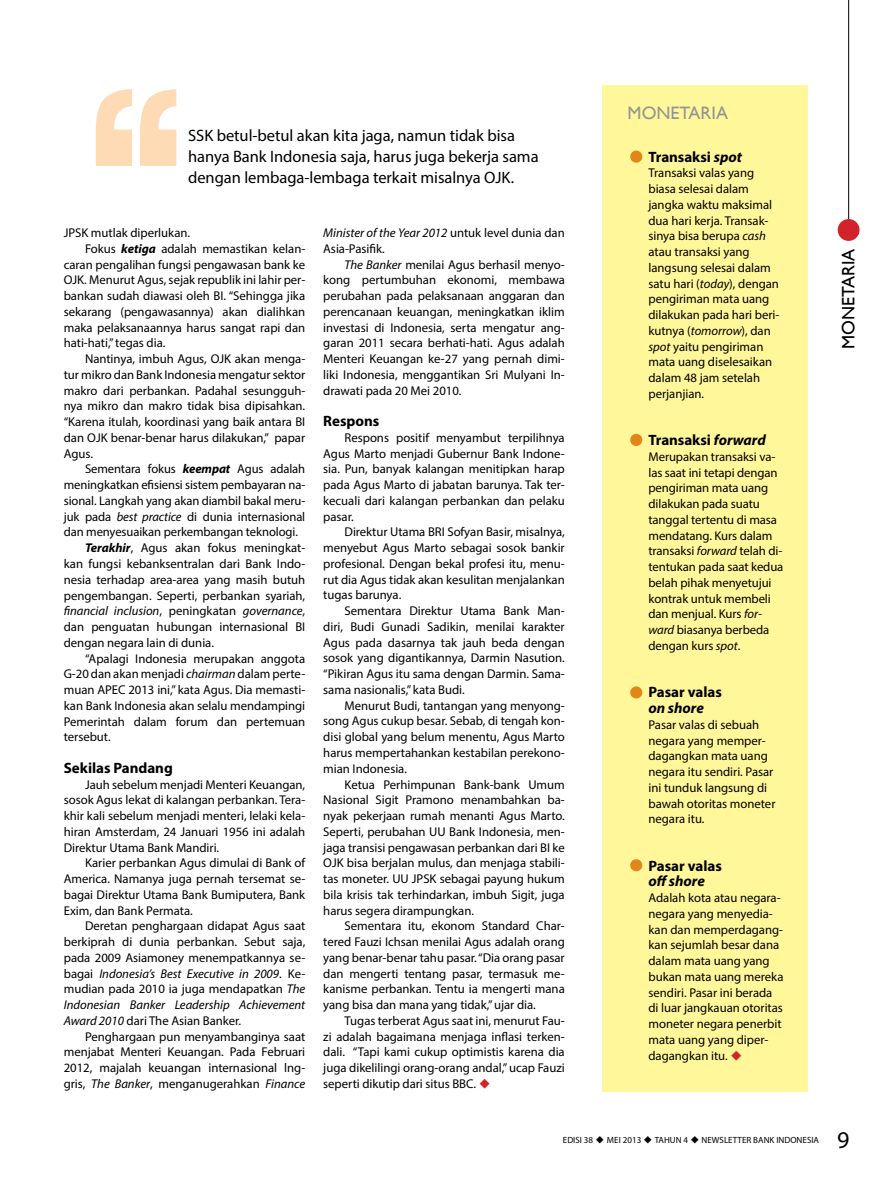
<style>
.page{position:relative;width:893px;height:1191px;background:#fff}
.page>*{position:absolute;margin:0;border:0;box-sizing:border-box;transform-origin:0 0}
.t1{font:24px "Myriad Pro";color:#000}
.t2{font:18px "Gill Sans";color:#000}
.t3{font:18px "Gill Sans";color:#939598}
.t4{font:16.5px/21px "Myriad Pro";letter-spacing:-.005em;color:#000}
.t5{font:700 15px "Myriad Pro";letter-spacing:-.005em;color:#000}
.t6{font:italic 700 15px "Myriad Pro";letter-spacing:-.005em;color:#000}
.t7{font:12.75px/15.8px "Myriad Pro";letter-spacing:-.005em;color:#000;text-align:justify}
.t8{font:italic 12.75px "Myriad Pro";letter-spacing:-.005em;color:#000}
.t9{font:9px "Myriad Pro";color:#000}
.s1{font-weight:700;font-style:italic}
.s2{font-style:italic}
.s3{font-style:normal}
.s4{color:#d2232a}
</style>
<div class="page">
<hr style="left:848px;top:0;width:1px;height:230px;background:#000">
<div style="left:838px;top:219px;width:21px;height:22px;background:#d2232a;border-radius:50%"></div>
<div style="left:602px;top:85px;width:205px;height:1006px;background:#fff799"></div>
<svg style="left:96px;top:89px;width:80px;height:77px"></svg>
<div style="left:630px;top:151px;width:12px;height:12px;background:#e0861b;border-radius:50%"></div>
<div style="left:630px;top:434px;width:12px;height:12px;background:#e0861b;border-radius:50%"></div>
<div style="left:630px;top:686px;width:12px;height:12px;background:#e0861b;border-radius:50%"></div>
<div style="left:630px;top:859px;width:12px;height:12px;background:#e0861b;border-radius:50%"></div>
<p class="t4" style="left:188px;top:125px;width:352px">SSK betul-betul akan kita jaga, namun tidak bisa hanya Bank Indonesia saja, harus juga bekerja sama dengan lembaga-lembaga terkait misalnya OJK.</p>
<p class="t7" style="left:64px;top:225px;width:128px">JPSK mutlak diperlukan.</p>
<p class="t7" style="left:85px;top:240px;width:222px">Fokus <span class="s1">ketiga</span> adalah memastikan kelan-</p>
<p class="t7" style="left:64px;top:256px;width:243px">caran pengalihan fungsi pengawasan bank ke</p>
<p class="t7" style="left:64px;top:272px;width:243px">OJK. Menurut Agus, sejak republik ini lahir per-</p>
<p class="t7" style="left:64px;top:288px;width:243px">bankan sudah diawasi oleh BI. “Sehingga jika</p>
<p class="t7" style="left:64px;top:303px;width:243px">sekarang (pengawasannya) akan dialihkan</p>
<p class="t7" style="left:64px;top:319px;width:243px">maka pelaksanaannya harus sangat rapi dan</p>
<p class="t7" style="left:64px;top:335px;width:103px">hati-hati,” tegas dia.</p>
<p class="t7" style="left:85px;top:351px;width:222px">Nantinya, imbuh Agus, OJK akan menga-</p>
<p class="t7" style="left:64px;top:366px;width:243px">tur mikro dan Bank Indonesia mengatur sektor</p>
<p class="t7" style="left:64px;top:382px;width:243px">makro dari perbankan. Padahal sesungguh-</p>
<p class="t7" style="left:64px;top:398px;width:243px">nya mikro dan makro tidak bisa dipisahkan.</p>
<p class="t7" style="left:64px;top:414px;width:243px">“Karena itulah, koordinasi yang baik antara BI</p>
<p class="t7" style="left:64px;top:429px;width:243px">dan OJK benar-benar harus dilakukan,” papar</p>
<p class="t7" style="left:64px;top:445px;width:31px">Agus.</p>
<p class="t7" style="left:85px;top:461px;width:222px">Sementara fokus <span class="s1">keempat</span> Agus adalah</p>
<p class="t7" style="left:64px;top:477px;width:243px">meningkatkan efisiensi sistem pembayaran na-</p>
<p class="t7" style="left:64px;top:492px;width:243px">sional. Langkah yang akan diambil bakal meru-</p>
<p class="t7" style="left:64px;top:508px;width:243px">juk pada <span class="s2">best practice</span> di dunia internasional</p>
<p class="t7" style="left:64px;top:524px;width:236px">dan menyesuaikan perkembangan teknologi.</p>
<p class="t7" style="left:85px;top:540px;width:222px"><span class="s1">Terakhir</span>, Agus akan fokus meningkat-</p>
<p class="t7" style="left:64px;top:555px;width:243px">kan fungsi kebanksentralan dari Bank Indo-</p>
<p class="t7" style="left:64px;top:571px;width:243px">nesia terhadap area-area yang masih butuh</p>
<p class="t7" style="left:64px;top:587px;width:243px">pengembangan. Seperti, perbankan syariah,</p>
<p class="t8" style="left:64px;top:603px;width:243px">financial inclusion<span class="s3">, peningkatan</span> governance<span class="s3">,</span></p>
<p class="t7" style="left:64px;top:618px;width:243px">dan penguatan hubungan internasional BI</p>
<p class="t7" style="left:64px;top:634px;width:152px">dengan negara lain di dunia.</p>
<p class="t7" style="left:85px;top:650px;width:222px">“Apalagi Indonesia merupakan anggota</p>
<p class="t7" style="left:64px;top:666px;width:243px">G-20 dan akan menjadi <span class="s2">chairman</span> dalam perte-</p>
<p class="t7" style="left:64px;top:681px;width:243px">muan APEC 2013 ini,” kata Agus. Dia memasti-</p>
<p class="t7" style="left:64px;top:697px;width:243px">kan Bank Indonesia akan selalu mendampingi</p>
<p class="t7" style="left:64px;top:713px;width:243px">Pemerintah dalam forum dan pertemuan</p>
<p class="t7" style="left:64px;top:729px;width:48px">tersebut.</p>
<p class="t5" style="left:64px;top:758px;width:111px">Sekilas Pandang</p>
<p class="t7" style="left:64px;top:776px;width:243px;text-indent:21px">Jauh sebelum menjadi Menteri Keuangan, sosok Agus lekat di kalangan perbankan. Tera&shy;khir kali sebelum menjadi menteri, lelaki kela&shy;hiran Amsterdam, 24 Januari 1956 ini adalah Direktur Utama Bank Mandiri.</p>
<p class="t7" style="left:64px;top:855px;width:243px;text-indent:21px">Karier perbankan Agus dimulai di Bank of America. Namanya juga pernah tersemat se&shy;bagai Direktur Utama Bank Bumiputera, Bank Exim, dan Bank Permata.</p>
<p class="t7" style="left:64px;top:918px;width:243px;text-indent:21px">Deretan penghargaan didapat Agus saat berkiprah di dunia perbankan. Sebut saja, pada 2009 Asiamoney menempatkannya se&shy;bagai <span class="s2">Indonesia’s Best Executive in 2009</span>. Ke&shy;mudian pada 2010 ia juga mendapatkan <span class="s2">The Indonesian Banker Leadership Achievement Award 2010</span> dari The Asian Banker.</p>
<p class="t7" style="left:64px;top:1028px;width:243px;text-indent:21px">Penghargaan pun menyambanginya saat menjabat Menteri Keuangan. Pada Februari 2012, majalah keuangan internasional lng&shy;gris, <span class="s2">The Banker</span>, menganugerahkan <span class="s2">Finance</span></p>
<p class="t7" style="left:323px;top:225px;width:243px"><span class="s2">Minister of the Year 2012</span> untuk level dunia dan<br>Asia-Pasifik.</p>
<p class="t7" style="left:323px;top:256px;width:243px;text-indent:21px"><span class="s2">The Banker</span> menilai Agus berhasil menyo&shy;kong pertumbuhan ekonomi, membawa perubahan pada pelaksanaan anggaran dan perencanaan keuangan, meningkatkan iklim investasi di Indonesia, serta mengatur ang&shy;garan 2011 secara berhati-hati. Agus adalah Menteri Keuangan ke-27 yang pernah dimi&shy;liki Indonesia, menggantikan Sri Mulyani In&shy;drawati pada 20 Mei 2010.</p>
<p class="t5" style="left:323px;top:411px;width:58px">Respons</p>
<p class="t7" style="left:323px;top:429px;width:243px;text-indent:21px">Respons positif menyambut terpilihnya Agus Marto menjadi Gubernur Bank Indone&shy;sia. Pun, banyak kalangan menitipkan harap pada Agus Marto di jabatan barunya. Tak ter&shy;kecuali dari kalangan perbankan dan pelaku pasar.</p>
<p class="t7" style="left:323px;top:524px;width:243px;text-indent:21px">Direktur Utama BRI Sofyan Basir, misalnya, menyebut Agus Marto sebagai sosok bankir profesional. Dengan bekal profesi itu, menu&shy;rut dia Agus tidak akan kesulitan menjalankan tugas barunya.</p>
<p class="t7" style="left:323px;top:603px;width:243px;text-indent:21px">Sementara Direktur Utama Bank Man&shy;diri, Budi Gunadi Sadikin, menilai karakter Agus pada dasarnya tak jauh beda dengan sosok yang digantikannya, Darmin Nasution. “Pikiran Agus itu sama dengan Darmin. Sama&shy;sama nasionalis,” kata Budi.</p>
<p class="t7" style="left:323px;top:697px;width:243px;text-indent:21px">Menurut Budi, tantangan yang menyong&shy;song Agus cukup besar. Sebab, di tengah kon&shy;disi global yang belum menentu, Agus Marto harus mempertahankan kestabilan perekono&shy;mian Indonesia.</p>
<p class="t7" style="left:323px;top:776px;width:243px;text-indent:21px">Ketua Perhimpunan Bank-bank Umum Nasional Sigit Pramono menambahkan ba&shy;nyak pekerjaan rumah menanti Agus Marto.<br>Seperti, perubahan UU Bank Indonesia, men&shy;jaga transisi pengawasan perbankan dari BI ke OJK bisa berjalan mulus, dan menjaga stabili&shy;tas moneter. UU JPSK sebagai payung hukum bila krisis tak terhindarkan, imbuh Sigit, juga harus segera dirampungkan.</p>
<p class="t7" style="left:323px;top:918px;width:243px;text-indent:21px">Sementara itu, ekonom Standard Char&shy;tered Fauzi Ichsan menilai Agus adalah orang yang benar-benar tahu pasar. “Dia orang pasar dan mengerti tentang pasar, termasuk me&shy;kanisme perbankan. Tentu ia mengerti mana yang bisa dan mana yang tidak,” ujar dia.</p>
<p class="t7" style="left:323px;top:1012px;width:243px;text-indent:21px">Tugas terberat Agus saat ini, menurut Fau&shy;zi adalah bagaimana menjaga inflasi terken&shy;dali. “Tapi kami cukup optimistis karena dia juga dikelilingi orang-orang andal,” ucap Fauzi seperti dikutip dari situs BBC. <span class="s4">◆</span></p>
<h2 class="t3" style="left:628px;top:103px;width:26px">MONETARIA</h2>
<p class="t5" style="left:648px;top:147px;width:95px">Transaksi <span class="s2">spot</span></p>
<p class="t7" style="left:648px;top:165px;width:132px;text-align:left">Transaksi valas yang biasa selesai dalam jangka waktu maksimal dua hari kerja. Transak&shy;sinya bisa berupa <span class="s2">cash </span>atau transaksi yang langsung selesai dalam satu hari (<span class="s2">today</span>), dengan pengiriman mata uang dilakukan pada hari beri&shy;kutnya (<span class="s2">tomorrow</span>), dan <span class="s2">spot</span> yaitu pengiriman mata uang diselesaikan dalam 48 jam setelah perjanjian.</p>
<p class="t5" style="left:648px;top:430px;width:119px">Transaksi <span class="s2">forward</span></p>
<p class="t7" style="left:648px;top:448px;width:136px;text-align:left">Merupakan transaksi va&shy;las saat ini tetapi dengan pengiriman mata uang dilakukan pada suatu tanggal tertentu di masa mendatang. Kurs dalam transaksi <span class="s2">forward</span> telah di&shy;tentukan pada saat kedua belah pihak menyetujui kontrak untuk membeli dan menjual. Kurs <span class="s2">for&shy;ward</span> biasanya berbeda dengan kurs <span class="s2">spot</span>.</p>
<p class="t5" style="left:648px;top:682px;width:75px">Pasar valas</p>
<p class="t6" style="left:648px;top:698px;width:57px">on shore</p>
<p class="t7" style="left:648px;top:716px;width:129px;text-align:left">Pasar valas di sebuah negara yang memper&shy;dagangkan mata uang negara itu sendiri. Pasar ini tunduk langsung di bawah otoritas moneter negara itu.</p>
<p class="t5" style="left:648px;top:855px;width:75px">Pasar valas</p>
<p class="t6" style="left:648px;top:871px;width:58px">off shore</p>
<p class="t7" style="left:648px;top:889px;width:137px;text-align:left">Adalah kota atau negara&shy;negara yang menyedia&shy;kan dan memperdagang&shy;kan sejumlah besar dana dalam mata uang yang bukan mata uang mereka sendiri. Pasar ini berada di luar jangkauan otoritas moneter negara penerbit mata uang yang diper&shy;dagangkan itu. <span class="s4">◆</span></p>
<h2 class="t2" style="left:838px;top:349px;width:101px;rotate:-90deg">MONETARIA</h2>
<p class="t9" style="left:563px;top:1134px;width:258px">EDISI 38 ◆ mei 2013 ◆ TAHUN 4 ◆ NEWSLETTER BANK INDONESIA</p>
<h1 class="t1" style="left:837px;top:1125px;width:14px">9</h1>
</div>
